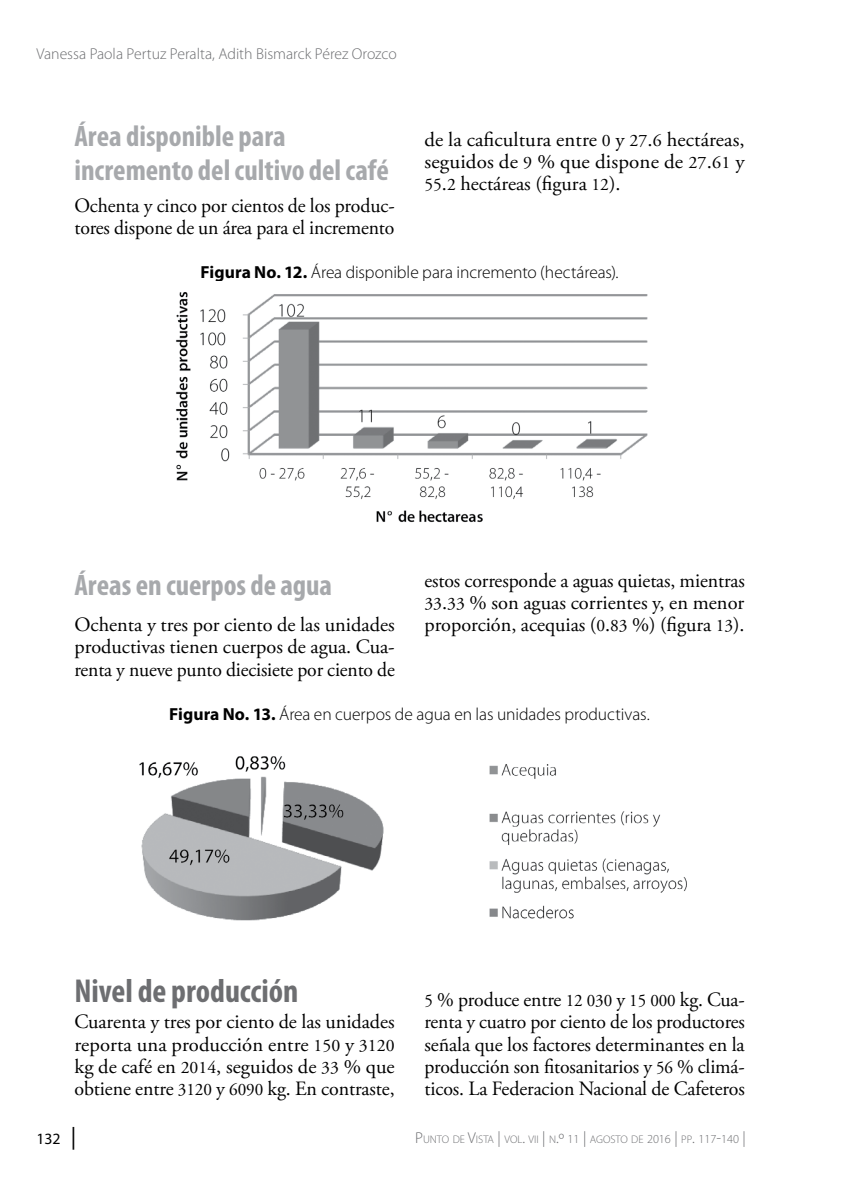
<style>
.page{position:relative;width:844px;height:1191px;background:#fff}
.page>*{position:absolute;margin:0;border:0;box-sizing:border-box;transform-origin:0 0}
.t1{font:700 condensed 33.25px "Myriad Pro";color:#6d6e71}
.t2{font:700 condensed 29.75px/33.2px "Myriad Pro";color:#a7a9ac}
.t3{font:20.3px/22.1px "Adobe Garamond Pro";letter-spacing:-.005em;color:#000;text-align:justify}
.t4{font:300 17.5px "Myriad Pro";letter-spacing:-.005em;color:#000}
.t5{font:300 15.75px "Myriad Pro";color:#6d6e71}
.t6{font:15.75px "Myriad Pro";color:#000}
.t7{font:300 11.03px "Myriad Pro";color:#6d6e71}
.s1{font-size:17.5px}
.s2{font-weight:700}
.s3{font-size:22.75px}
.s4{font-size:15.75px}
.s5{font-size:12.25px}
</style>
<div class="page">
<img style="left:176px;top:292px;width:472px;height:231px">
<img style="left:139px;top:756px;width:548px;height:165px">
<p class="t5" style="left:36px;top:45px;width:362px">Vanessa Paola Pertuz Peralta, Adith Bismarck Pérez Orozco</p>
<h2 class="t2" style="left:74px;top:119px;width:316px">Área disponible para incremento del cultivo del café</h2>
<p class="t3" style="left:74px;top:195px;width:321px">Ochenta y cinco por cientos de los produc&shy;tores dispone de un área para el incremento</p>
<p class="t3" style="left:424px;top:129px;width:321px">de la caficultura entre <span class="s1">0</span> y <span class="s1">27</span>.<span class="s1">6</span> hectáreas, seguidos de <span class="s1">9</span> % que dispone de <span class="s1">27</span>.<span class="s1">61</span> y <span class="s1">55</span>.<span class="s1">2</span> hectáreas (figura <span class="s1">12</span>).</p>
<p class="t4" style="left:200px;top:262px;width:419px"><span class="s2">Figura No. 12.</span> Área disponible para incremento (hectáreas).</p>
<h2 class="t2" style="left:74px;top:567px;width:259px">Áreas en cuerpos de agua</h2>
<p class="t3" style="left:74px;top:614px;width:322px">Ochenta y tres por ciento de las unidades productivas tienen cuerpos de agua. Cua&shy;renta y nueve punto diecisiete por ciento de</p>
<p class="t3" style="left:424px;top:570px;width:322px">estos corresponde a aguas quietas, mientras <span class="s1">33</span>.<span class="s1">33</span> % son aguas corrientes y, en menor proporción, acequias (<span class="s1">0</span>.<span class="s1">83</span> %) (figura <span class="s1">13</span>).</p>
<p class="t4" style="left:169px;top:703px;width:482px"><span class="s2">Figura No. 13.</span> Área en cuerpos de agua en las unidades productivas.</p>
<h1 class="t1" style="left:74px;top:970px;width:225px">Nivel de producción</h1>
<p class="t3" style="left:74px;top:1011px;width:321px">Cuarenta y tres por ciento de las unidades reporta una producción entre <span class="s1">150</span> y <span class="s1">3120 </span>kg de café en <span class="s1">2014</span>, seguidos de <span class="s1">33</span> % que obtiene entre <span class="s1">3120</span> y <span class="s1">6090</span> kg. En contraste,</p>
<p class="t6" style="left:36px;top:1128px;width:41px">132 <span class="s3">|</span></p>
<p class="t3" style="left:424px;top:989px;width:322px"><span class="s1">5</span> % produce entre <span class="s1">12 030</span> y <span class="s1">15 000</span> kg. Cua&shy;renta y cuatro por ciento de los productores señala que los factores determinantes en la producción son fitosanitarios y <span class="s1">56</span> % climá&shy;ticos. La Federacion Nacional de Cafeteros</p>
<p class="t7" style="left:415px;top:1133px;width:332px"><span class="s4">P</span>UNTO DE <span class="s4">V</span>ISTA <span class="s4">|</span> VOL<span class="s4">.</span> VII <span class="s4">|</span> N<span class="s4">.º</span> <span class="s5">11</span> <span class="s4">|</span> AGOSTO DE <span class="s5">2016</span> <span class="s4">|</span> PP<span class="s4">.</span> <span class="s5">117</span><span class="s4">-</span><span class="s5">140</span> <span class="s4">|</span></p>
</div>
